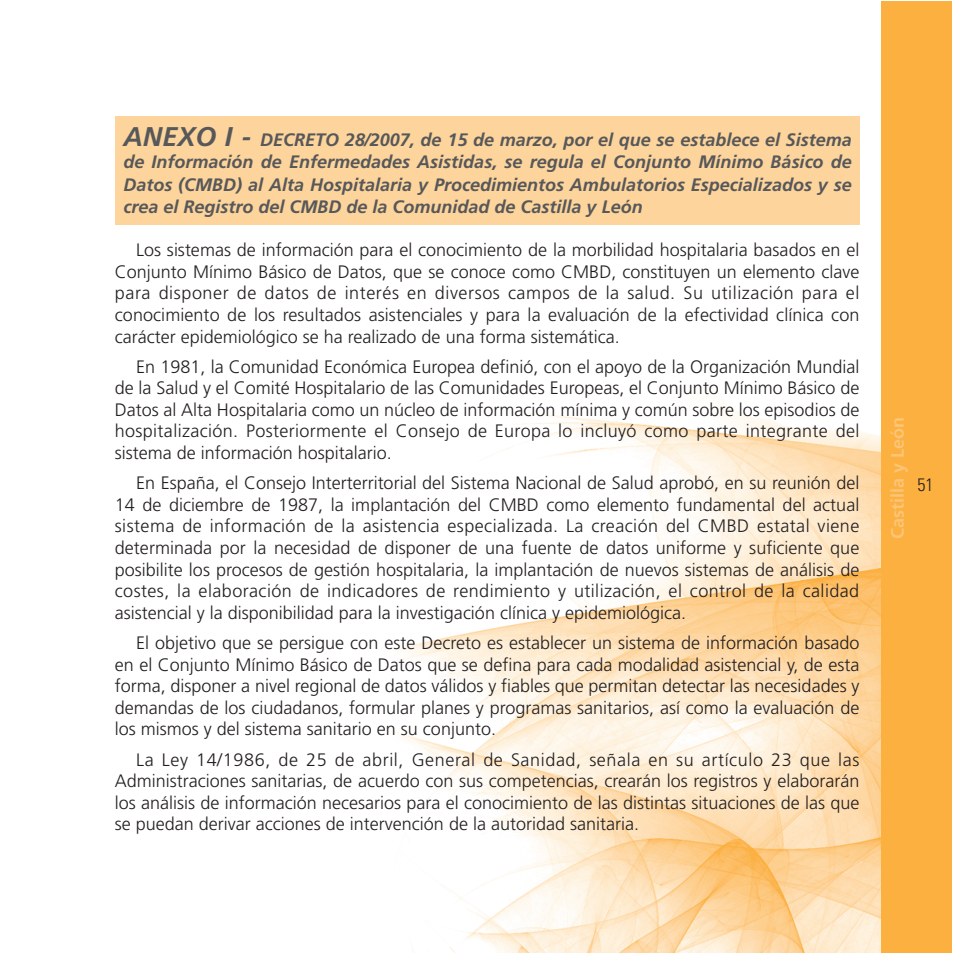
<style>
.page{position:relative;width:953px;height:953px;background:#fff}
.page>*{position:absolute;margin:0;border:0;box-sizing:border-box;transform-origin:0 0}
.t1{font:300 18px/21.6px "Frutiger";color:#231f20;text-align:justify}
.t2{font:italic 700 18px/22.5px "Frutiger";color:#57585a;text-align:justify}
.t3{font:700 18px "Frutiger";color:#fdc578}
.t4{font:300 condensed 18px "Univers";color:#231f20}
.s1{font-size:27px}
</style>
<div class="page">
<img style="left:398px;top:405px;width:482px;height:547px">
<div style="left:880px;top:1px;width:71px;height:951px;background:#fbb03f"></div>
<div style="left:115px;top:116px;width:744px;height:108px;background:#fdd49b"></div>
<p class="t2" style="left:123px;top:130px;width:730px"><span class="s1">ANEXO I -</span> DECRETO 28/2007, de 15 de marzo, por el que se establece el Sistema de Información de Enfermedades Asistidas, se regula el Conjunto Mínimo Básico de Datos (CMBD) al Alta Hospitalaria y Procedimientos Ambulatorios Especializados y se crea el Registro del CMBD de la Comunidad de Castilla y León</p>
<p class="t1" style="left:115px;top:240px;width:746px;text-indent:21px">Los sistemas de información para el conocimiento de la morbilidad hospitalaria basados en el Conjunto Mínimo Básico de Datos, que se conoce como CMBD, constituyen un elemento clave para disponer de datos de interés en diversos campos de la salud. Su utilización para el conocimiento de los resultados asistenciales y para la evaluación de la efectividad clínica con carácter epidemiológico se ha realizado de una forma sistemática.</p>
<p class="t1" style="left:115px;top:357px;width:746px;text-indent:21px">En 1981, la Comunidad Económica Europea definió, con el apoyo de la Organización Mundial de la Salud y el Comité Hospitalario de las Comunidades Europeas, el Conjunto Mínimo Básico de Datos al Alta Hospitalaria como un núcleo de información mínima y común sobre los episodios de hospitalización. Posteriormente el Consejo de Europa lo incluyó como parte integrante del sistema de información hospitalario.</p>
<p class="t1" style="left:115px;top:473px;width:746px;text-indent:21px">En España, el Consejo Interterritorial del Sistema Nacional de Salud aprobó, en su reunión del 14 de diciembre de 1987, la implantación del CMBD como elemento fundamental del actual sistema de información de la asistencia especializada. La creación del CMBD estatal viene determinada por la necesidad de disponer de una fuente de datos uniforme y suficiente que posibilite los procesos de gestión hospitalaria, la implantación de nuevos sistemas de análisis de costes, la elaboración de indicadores de rendimiento y utilización, el control de la calidad asistencial y la disponibilidad para la investigación clínica y epidemiológica.</p>
<p class="t1" style="left:115px;top:633px;width:746px;text-indent:21px">El objetivo que se persigue con este Decreto es establecer un sistema de información basado en el Conjunto Mínimo Básico de Datos que se defina para cada modalidad asistencial y, de esta forma, disponer a nivel regional de datos válidos y fiables que permitan detectar las necesidades y demandas de los ciudadanos, formular planes y programas sanitarios, así como la evaluación de los mismos y del sistema sanitario en su conjunto.</p>
<p class="t1" style="left:115px;top:749px;width:746px;text-indent:21px">La Ley 14/1986, de 25 de abril, General de Sanidad, señala en su artículo 23 que las Administraciones sanitarias, de acuerdo con sus competencias, crearán los registros y elaborarán los análisis de información necesarios para el conocimiento de las distintas situaciones de las que se puedan derivar acciones de intervención de la autoridad sanitaria.</p>
<p class="t3" style="left:890px;top:539px;width:124px;rotate:-90deg">Castilla y León</p>
<p class="t4" style="left:917px;top:477px;width:17px">51</p>
</div>
